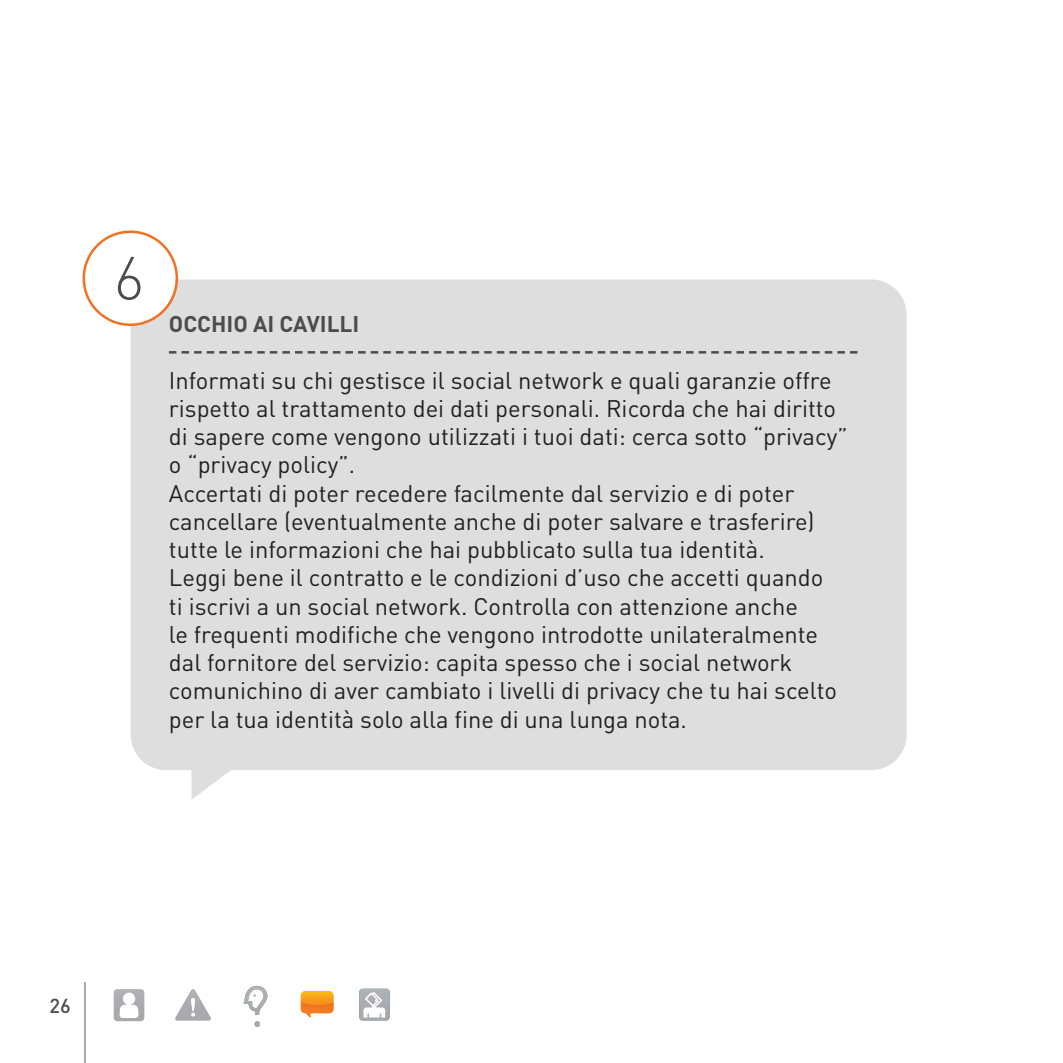
<style>
.page{position:relative;width:1063px;height:1063px;background:#fff}
.page>*{position:absolute;margin:0;border:0;box-sizing:border-box;transform-origin:0 0}
.t1{font:300 60px "DIN";color:#4e4b4c}
.t2{font:23.75px/28.2px "DIN";color:#241f1f}
.t3{font:700 22.5px "DIN";color:#4e4b4c}
.t4{font:500 20px "DIN";color:#4e4b4c}
</style>
<div class="page">
<hr style="left:84px;top:982px;width:2px;height:81px;background:#aaaaac">
<svg style="left:359px;top:989px;width:31px;height:32px"></svg>
<svg style="left:301px;top:991px;width:32px;height:26px"></svg>
<svg style="left:175px;top:989px;width:36px;height:32px"></svg>
<svg style="left:244px;top:986px;width:23px;height:41px"></svg>
<div style="left:114px;top:989px;width:30px;height:32px;background:#abacb0;border-radius:3px"></div>
<svg style="left:120px;top:993px;width:18px;height:25px"></svg>
<div style="left:131px;top:280px;width:776px;height:519px;background:#dedede"></div>
<svg style="left:83px;top:230px;width:95px;height:96px"></svg>
<svg style="left:169px;top:351px;width:688px;height:3px;background:#959394"></svg>
<h1 class="t1" style="left:114px;top:244px;width:32px">6</h1>
<p class="t3" style="left:169px;top:311px;width:192px">OCCHIO AI CAVILLI</p>
<p class="t2" style="left:169px;top:366px;width:680px">Informati su chi gestisce il social network e quali garanzie offre rispetto al trattamento dei dati personali. Ricorda che hai diritto di sapere come vengono utilizzati i tuoi dati: cerca sotto “privacy” o “privacy policy”.<br>Accertati di poter recedere facilmente dal servizio e di poter cancellare (eventualmente anche di poter salvare e trasferire) tutte le informazioni che hai pubblicato sulla tua identità.<br>Leggi bene il contratto e le condizioni d’uso che accetti quando<br>ti iscrivi a un social network. Controlla con attenzione anche<br>le frequenti modifiche che vengono introdotte unilateralmente dal fornitore del servizio: capita spesso che i social network comunichino di aver cambiato i livelli di privacy che tu hai scelto per la tua identità solo alla fine di una lunga nota.</p>
<p class="t4" style="left:50px;top:995px;width:23px">26</p>
</div>
